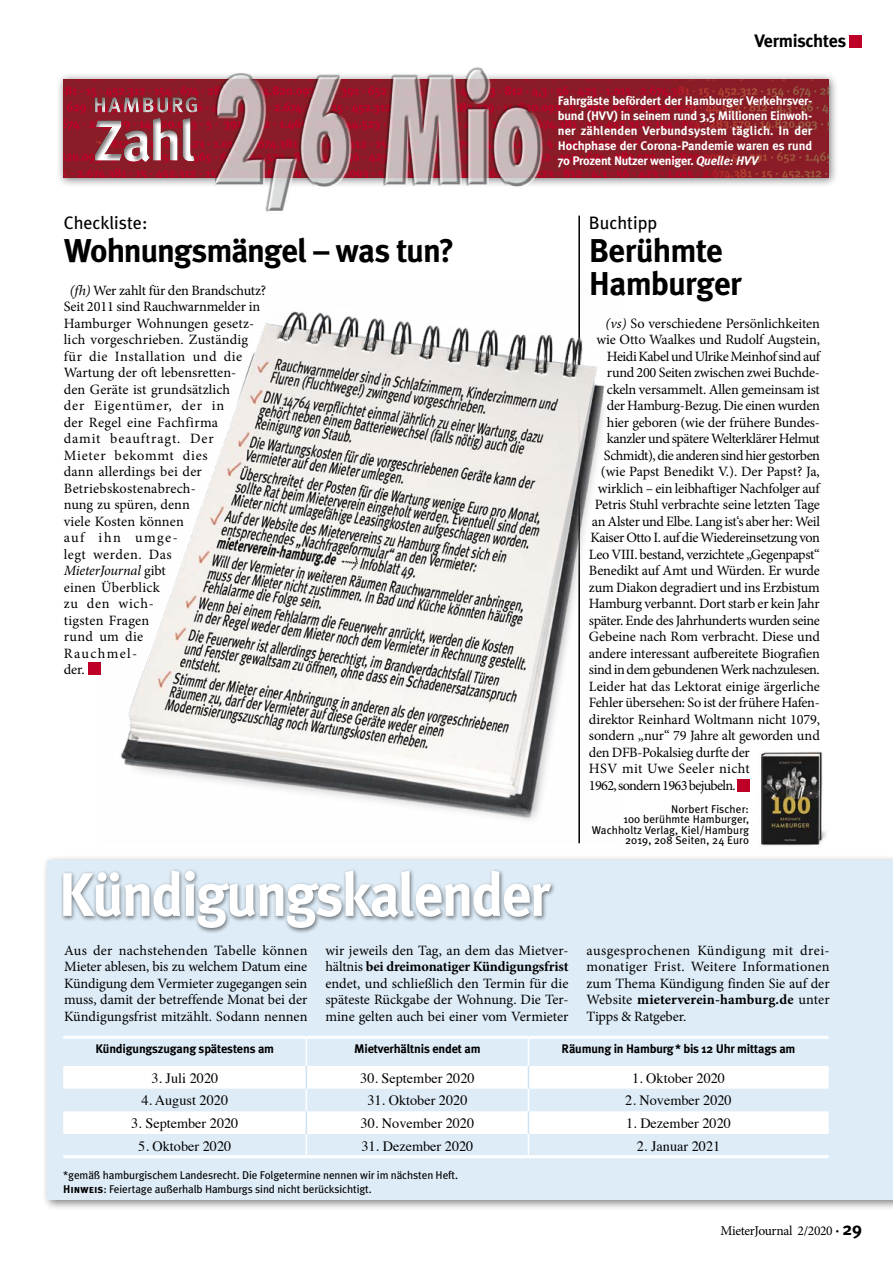
<style>
.page{position:relative;width:893px;height:1263px;background:#fff}
.page>*{position:absolute;margin:0;border:0;box-sizing:border-box;transform-origin:0 0}
.HEADLINE{font:700 33px/33px "Meta Plus";letter-spacing:-.025em;color:#000}
.t1{font:18px "Meta Plus";color:#000}
.t2{font:700 18px "Meta Plus";letter-spacing:-.015em;color:#000}
.Fliesstext{font:14.25px/16.5px "Minion Pro";letter-spacing:-.015em;color:#000;text-align:justify}
.Fliesstext-2{font:14.25px/16.5px "Minion Pro";letter-spacing:.01em;color:#000}
.t3{font:14.25px "Times";color:#000}
.Fliesstext-3{font:14.25px "Minion Pro";letter-spacing:-.035em;color:#000}
.Fliesstext-4{font:14.25px "Minion Pro";letter-spacing:-.04em;color:#000}
.Fliesstext-5{font:14.25px "Minion Pro";letter-spacing:-.05em;color:#000}
.Fliesstext-6{font:14.25px "Minion Pro";letter-spacing:.025em;color:#000}
.t4{font:13.5px "Minion Pro";letter-spacing:-.025em;color:#000}
.t5{font:700 12.45px/15px "Meta Plus";letter-spacing:-.02em;color:#fff;text-align:justify}
.t6{font:700 12.45px "Meta Plus";letter-spacing:-.015em;color:#000}
.t7{font:11.25px/13.5px "Meta Plus";letter-spacing:-.01em;color:#000}
.t8{font:11.25px/10.5px "Meta Plus";letter-spacing:.01em;color:#000;text-align:right}
.s1{font-style:italic}
.s2{font-weight:700}
.s3{font-family:"Meta Plus Bold Caps"}
.s4{font-family:"Meta Plus";font-weight:700}
.s5{font-family:"Meta Plus";font-weight:700;font-size:18px}
</style>
<div class="page">
<hr style="left:578px;top:216px;width:2px;height:627px;background:#000">
<div style="left:42px;top:854px;width:851px;height:357px;background:#000;opacity:.5"></div>
<div style="left:47px;top:860px;width:846px;height:339px;background:#deecf7"></div>
<div style="left:61px;top:867px;width:496px;height:66px;background:#000;opacity:.5"></div>
<svg style="left:63px;top:870px;width:488px;height:58px"></svg>
<svg style="left:63px;top:1066px;width:766px;height:68px;fill:#fff"></svg>
<hr style="left:63px;top:1155px;width:243px;height:3px;background:#fff">
<hr style="left:306px;top:1155px;width:222px;height:3px;background:#fff">
<hr style="left:528px;top:1155px;width:301px;height:3px;background:#fff">
<hr style="left:63px;top:1036px;width:243px;height:3px;background:#fff">
<hr style="left:306px;top:1036px;width:222px;height:3px;background:#fff">
<hr style="left:528px;top:1036px;width:301px;height:3px;background:#fff">
<svg style="left:306px;top:1039px;width:1px;height:116px"></svg>
<svg style="left:528px;top:1039px;width:1px;height:116px"></svg>
<img style="left:98px;top:286px;width:507px;height:557px">
<div style="left:56px;top:72px;width:783px;height:116px;background:#000;opacity:.5"></div>
<div style="left:63px;top:80px;width:766px;height:98px;background:#891c26"></div>
<svg style="left:87px;top:168px;width:660px;height:10px"></svg>
<svg style="left:63px;top:80px;width:766px;height:82px"></svg>
<div style="left:82px;top:87px;width:128px;height:27px;background:#000;opacity:.5"></div>
<img style="left:216px;top:67px;width:335px;height:145px">
<img style="left:761px;top:751px;width:65px;height:95px">
<div style="left:88px;top:662px;width:12px;height:12px;background:#be0027"></div>
<div style="left:737px;top:779px;width:13px;height:12px;background:#be0027"></div>
<div style="left:850px;top:35px;width:12px;height:12px;background:#be0027"></div>
<p class="t2" style="left:754px;top:31px;width:93px">Vermischtes</p>
<p class="t1" style="left:64px;top:212px;width:85px">Checkliste:</p>
<p class="HEADLINE" style="left:64px;top:234px;width:392px">Wohnungsmängel – was tun?</p>
<p class="Fliesstext-2" style="left:64px;top:282px;width:204px;text-indent:6px"><span class="s1">(fh)</span> Wer zahlt für den Brandschutz?<br>Seit 2011 sind Rauchwarnmelder in<br>Hamburger Wohnungen gesetz&shy;lich vorgeschrieben. Zuständig für die Installation und die<br>Wartung der oft lebensretten-<br>den Geräte ist grundsätzlich<br>der Eigentümer, der in<br>der Regel eine Fachfirma<br>damit beauftragt. Der<br>Mieter bekommt dies<br>dann allerdings bei der<br>Betriebskostenabrech-<br>nung zu spüren, denn<br>viele Kosten können<br>auf ihn umge-<br>legt werden. Das<br><span class="s1">MieterJournal</span> gibt<br>einen Überblick<br>zu den wich-<br>tigsten Fragen<br>rund um die<br>Rauchmel-<br>der.</p>
<p class="t5" style="left:558px;top:93px;width:256px">Fahrgäste befördert der Hamburger Verkehrsver&shy;bund (HVV) in seinem rund 3,5 Millionen Einwoh&shy;ner zählenden Verbundsystem täglich. In der Hochphase der Corona-Pandemie waren es rund 70 Prozent Nutzer weniger. <span class="s1">Quelle: HVV</span></p>
<p class="t1" style="left:589px;top:212px;width:70px">Buchtipp</p>
<p class="HEADLINE" style="left:589px;top:234px;width:154px">Berühmte<br>Hamburger</p>
<p class="Fliesstext" style="left:605px;top:315px;width:216px"><span class="s1">(vs)</span> So verschiedene Persönlichkeiten</p>
<p class="Fliesstext" style="left:596px;top:332px;width:225px">wie Otto Waalkes und Rudolf Augstein,</p>
<p class="Fliesstext-3" style="left:607px;top:347px;width:216px">Heidi Kabel und Ulrike Meinhof sind auf</p>
<p class="Fliesstext" style="left:607px;top:365px;width:215px">rund 200 Seiten zwischen zwei Buchde-</p>
<p class="Fliesstext" style="left:607px;top:381px;width:215px">ckeln versammelt. Allen gemeinsam ist</p>
<p class="Fliesstext" style="left:607px;top:398px;width:214px">der Hamburg-Bezug. Die einen wurden</p>
<p class="Fliesstext" style="left:607px;top:414px;width:215px">hier geboren (wie der frühere Bundes-</p>
<p class="Fliesstext-3" style="left:607px;top:429px;width:215px">kanzler und spätere Welterklärer Helmut</p>
<p class="Fliesstext-4" style="left:604px;top:446px;width:218px">Schmidt), die anderen sind hier gestorben</p>
<p class="Fliesstext" style="left:601px;top:464px;width:220px">(wie Papst Benedikt V.). Der Papst? Ja,</p>
<p class="Fliesstext" style="left:598px;top:480px;width:225px">wirklich – ein leibhaftiger Nachfolger auf</p>
<p class="Fliesstext" style="left:595px;top:497px;width:227px">Petris Stuhl verbrachte seine letzten Tage</p>
<p class="Fliesstext" style="left:592px;top:513px;width:230px">an Alster und Elbe. Lang ist‘s aber her: Weil</p>
<p class="Fliesstext-3" style="left:590px;top:528px;width:231px">Kaiser Otto I. auf die Wiedereinsetzung von</p>
<p class="Fliesstext" style="left:589px;top:546px;width:232px">Leo VIII. bestand, verzichtete „Gegenpapst“</p>
<p class="Fliesstext" style="left:589px;top:563px;width:232px">Benedikt auf Amt und Würden. Er wurde</p>
<p class="Fliesstext" style="left:589px;top:579px;width:233px">zum Diakon degradiert und ins Erzbistum</p>
<p class="Fliesstext" style="left:589px;top:596px;width:232px">Hamburg verbannt. Dort starb er kein Jahr</p>
<p class="Fliesstext" style="left:589px;top:612px;width:232px">später. Ende des Jahrhunderts wurden seine</p>
<p class="Fliesstext" style="left:589px;top:629px;width:232px">Gebeine nach Rom verbracht. Diese und</p>
<p class="Fliesstext" style="left:589px;top:645px;width:233px">andere interessant aufbereitete Biografien</p>
<p class="Fliesstext-3" style="left:589px;top:660px;width:232px">sind in dem gebundenen Werk nachzulesen.</p>
<p class="Fliesstext" style="left:589px;top:678px;width:233px">Leider hat das Lektorat einige ärgerliche</p>
<p class="Fliesstext" style="left:589px;top:695px;width:233px">Fehler übersehen: So ist der frühere Hafen-</p>
<p class="Fliesstext" style="left:589px;top:711px;width:232px">direktor Reinhard Woltmann nicht 1079,</p>
<p class="Fliesstext" style="left:589px;top:728px;width:232px">sondern „nur“ 79 Jahre alt geworden und</p>
<p class="Fliesstext" style="left:589px;top:744px;width:162px">den DFB-Pokalsieg durfte der</p>
<p class="Fliesstext-6" style="left:589px;top:759px;width:162px">HSV mit Uwe Seeler nicht</p>
<p class="Fliesstext-5" style="left:589px;top:776px;width:148px">1962, sondern 1963 bejubeln.</p>
<p class="t8" style="left:592px;top:804px;width:159px">Norbert Fischer:<br>100 berühmte Hamburger,<br>Wachholtz Verlag, Kiel/Hamburg<br>2019, 208 Seiten, 24 Euro</p>
<p class="Fliesstext" style="left:64px;top:942px;width:245px">Aus der nachstehenden Tabelle können Mieter ablesen, bis zu welchem Datum eine Kündigung dem Vermieter zugegangen sein muss, damit der betreffende Monat bei der Kündigungsfrist mitzählt. Sodann nennen</p>
<p class="Fliesstext" style="left:325px;top:942px;width:245px">wir jeweils den Tag, an dem das Mietver&shy;hältnis <span class="s2">bei dreimonatiger Kündigungsfrist </span>endet, und schließlich den Termin für die späteste Rückgabe der Wohnung. Die Ter&shy;mine gelten auch bei einer vom Vermieter</p>
<p class="Fliesstext" style="left:587px;top:942px;width:245px">ausgesprochenen Kündigung mit drei&shy;monatiger Frist. Weitere Informationen zum Thema Kündigung finden Sie auf der Website <span class="s2">mieterverein-hamburg.de</span> unter Tipps &amp; Ratgeber.</p>
<p class="t6" style="left:95px;top:1041px;width:180px">Kündigungszugang spätestens am</p>
<p class="t6" style="left:354px;top:1041px;width:128px">Mietverhältnis endet am</p>
<p class="t6" style="left:562px;top:1041px;width:235px">Räumung in Hamburg* bis 12 Uhr mittags am</p>
<p class="t3" style="left:151px;top:1064px;width:68px">3. Juli 2020</p>
<p class="t3" style="left:360px;top:1064px;width:116px">30. September 2020</p>
<p class="t3" style="left:632px;top:1064px;width:95px">1. Oktober 2020</p>
<p class="t3" style="left:141px;top:1087px;width:88px">4. August 2020</p>
<p class="t3" style="left:367px;top:1087px;width:102px">31. Oktober 2020</p>
<p class="t3" style="left:625px;top:1087px;width:108px">2. November 2020</p>
<p class="t3" style="left:131px;top:1110px;width:109px">3. September 2020</p>
<p class="t3" style="left:361px;top:1110px;width:115px">30. November 2020</p>
<p class="t3" style="left:626px;top:1110px;width:106px">1. Dezember 2020</p>
<p class="t3" style="left:138px;top:1132px;width:95px">5. Oktober 2020</p>
<p class="t3" style="left:361px;top:1132px;width:113px">31. Dezember 2020</p>
<p class="t3" style="left:637px;top:1132px;width:85px">2. Januar 2021</p>
<p class="t7" style="left:63px;top:1168px;width:396px">*gemäß hamburgischem Landesrecht. Die Folgetermine nennen wir im nächsten Heft.<br><span class="s3">Hinweis</span>: Feiertage außerhalb Hamburgs sind nicht berücksichtigt.</p>
<p class="t4" style="left:720px;top:1222px;width:143px">MieterJournal 2/2020 <span class="s4">·</span> <span class="s5">29</span></p>
</div>
